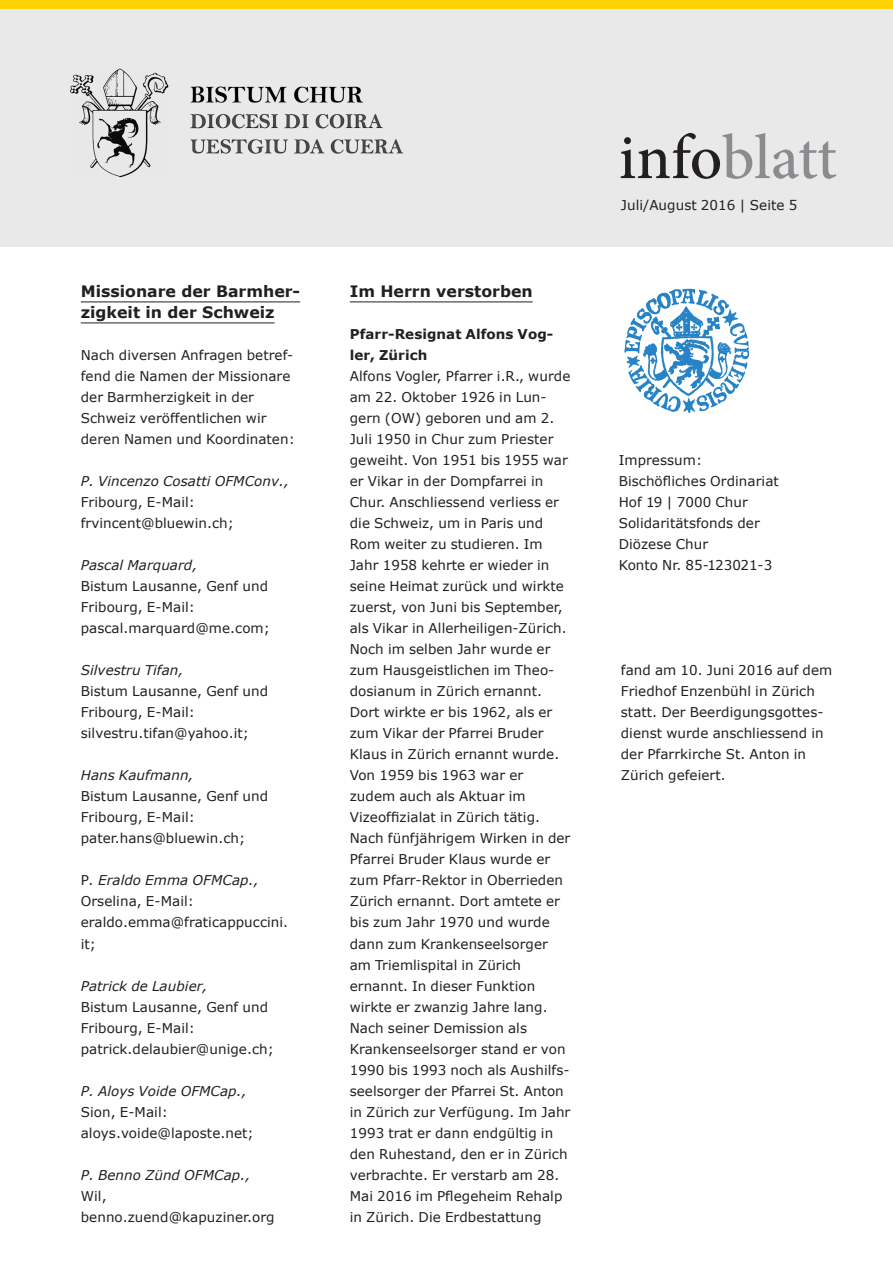
<style>
.page{position:relative;width:893px;height:1263px;background:#fff}
.page>*{position:absolute;margin:0;border:0;box-sizing:border-box;transform-origin:0 0}
.t1{font:500 63.6px "Minion Pro";letter-spacing:-.005em;color:#8a8c8f}
._2__Titel_mit_Unters{font:700 15.75px/21px "Verdana";color:#231f20}
._6__Grundschrift_Fla{font:13.5px/21px "Verdana";letter-spacing:.005em;color:#231f20}
._6__Grundschrift_Fla-2{font:italic 13.5px/21px "Verdana";letter-spacing:.005em;color:#231f20}
._6__Grundschrift_Fla-3{font:700 13.5px/21px "Verdana";letter-spacing:.005em;color:#231f20}
._8__Ausgabedatum_Pag{font:13.5px "Verdana";letter-spacing:.005em;color:#231f20}
.s1{font-style:normal}
.s2{color:#231f20}
</style>
<div class="page">
<div style="left:0;top:9px;width:892px;height:238px;background:#e9e9e9"></div>
<div style="left:0;top:0;width:893px;height:9px;background:#fed304"></div>
<hr style="left:81px;top:302px;width:219px;height:1px;background:#231f20">
<hr style="left:81px;top:323px;width:194px;height:1px;background:#231f20">
<hr style="left:350px;top:302px;width:183px;height:1px;background:#231f20">
<img style="left:624px;top:289px;width:125px;height:124px">
<p class="_2__Titel_mit_Unters" style="left:81px;top:281px;width:221px">Missionare der Barmher&shy;zigkeit in der Schweiz</p>
<p class="_6__Grundschrift_Fla" style="left:81px;top:345px;width:216px">Nach diversen Anfragen betref&shy;fend die Namen der Missionare der Barmherzigkeit in der<br>Schweiz veröffentlichen wir deren Namen und Koordinaten:</p>
<p class="_6__Grundschrift_Fla-2" style="left:81px;top:471px;width:210px">P. Vincenzo Cosatti OFMConv.,<br><span class="s1">Fribourg, E-Mail:</span></p>
<p class="_6__Grundschrift_Fla" style="left:81px;top:513px;width:155px">frvincent@bluewin.ch;</p>
<p class="_6__Grundschrift_Fla-2" style="left:81px;top:555px;width:118px">Pascal Marquard,</p>
<p class="_6__Grundschrift_Fla" style="left:81px;top:576px;width:189px">Bistum Lausanne, Genf und<br>Fribourg, E-Mail:</p>
<p class="_6__Grundschrift_Fla" style="left:81px;top:618px;width:191px">pascal.marquard@me.com;</p>
<p class="_6__Grundschrift_Fla-2" style="left:81px;top:660px;width:104px">Silvestru Tifan,</p>
<p class="_6__Grundschrift_Fla" style="left:81px;top:681px;width:189px">Bistum Lausanne, Genf und<br>Fribourg, E-Mail:</p>
<p class="_6__Grundschrift_Fla" style="left:81px;top:723px;width:170px">silvestru.tifan@yahoo.it;</p>
<p class="_6__Grundschrift_Fla-2" style="left:81px;top:765px;width:114px">Hans Kaufmann,</p>
<p class="_6__Grundschrift_Fla" style="left:81px;top:786px;width:189px">Bistum Lausanne, Genf und<br>Fribourg, E-Mail:</p>
<p class="_6__Grundschrift_Fla" style="left:81px;top:828px;width:166px">pater.hans@bluewin.ch;</p>
<p class="_6__Grundschrift_Fla-2" style="left:81px;top:870px;width:179px"><span class="s1">P</span>. Eraldo Emma OFMCap.,<br><span class="s1">Orselina, E-Mail:</span></p>
<p class="_6__Grundschrift_Fla" style="left:81px;top:912px;width:209px">eraldo.emma@fraticappuccini. it;</p>
<p class="_6__Grundschrift_Fla-2" style="left:81px;top:975px;width:128px">Patrick de Laubier,</p>
<p class="_6__Grundschrift_Fla" style="left:81px;top:996px;width:189px">Bistum Lausanne, Genf und<br>Fribourg, E-Mail:</p>
<p class="_6__Grundschrift_Fla" style="left:81px;top:1038px;width:195px">patrick.delaubier@unige.ch;</p>
<p class="_6__Grundschrift_Fla-2" style="left:81px;top:1080px;width:167px">P. Aloys Voide OFMCap.,</p>
<p class="_6__Grundschrift_Fla" style="left:81px;top:1101px;width:89px">Sion, E-Mail:</p>
<p class="_6__Grundschrift_Fla" style="left:81px;top:1122px;width:174px">aloys.voide@laposte.net;</p>
<p class="_6__Grundschrift_Fla-2" style="left:81px;top:1164px;width:171px">P. Benno Zünd OFMCap.,</p>
<p class="_6__Grundschrift_Fla" style="left:81px;top:1185px;width:27px">Wil,</p>
<p class="_6__Grundschrift_Fla" style="left:81px;top:1206px;width:195px">benno.zuend@kapuziner.org</p>
<p class="_2__Titel_mit_Unters" style="left:350px;top:281px;width:184px">Im Herrn verstorben</p>
<p class="_6__Grundschrift_Fla-3" style="left:350px;top:324px;width:205px">Pfarr-Resignat Alfons Vog&shy;ler, Zürich</p>
<p class="_6__Grundschrift_Fla" style="left:350px;top:366px;width:222px">Alfons Vogler, Pfarrer i.R., wurde am 22. Oktober 1926 in Lun&shy;gern (OW) geboren und am 2.<br>Juli 1950 in Chur zum Priester geweiht. Von 1951 bis 1955 war er Vikar in der Dompfarrei in<br>Chur. Anschliessend verliess er die Schweiz, um in Paris und<br>Rom weiter zu studieren. Im<br>Jahr 1958 kehrte er wieder in seine Heimat zurück und wirkte zuerst, von Juni bis September, als Vikar in Allerheiligen-Zürich.<br>Noch im selben Jahr wurde er zum Hausgeistlichen im Theo&shy;dosianum in Zürich ernannt.<br>Dort wirkte er bis 1962, als er zum Vikar der Pfarrei Bruder<br>Klaus in Zürich ernannt wurde.<br>Von 1959 bis 1963 war er zudem auch als Aktuar im<br>Vizeoffizialat in Zürich tätig.<br>Nach fünfjährigem Wirken in der<br>Pfarrei Bruder Klaus wurde er zum Pfarr-Rektor in Oberrieden<br>Zürich ernannt. Dort amtete er bis zum Jahr 1970 und wurde dann zum Krankenseelsorger am Triemlispital in Zürich ernannt. In dieser Funktion wirkte er zwanzig Jahre lang.<br>Nach seiner Demission als<br>Krankenseelsorger stand er von<br>1990 bis 1993 noch als Aushilfs&shy;seelsorger der Pfarrei St. Anton in Zürich zur Verfügung. Im Jahr<br>1993 trat er dann endgültig in den Ruhestand, den er in Zürich verbrachte. Er verstarb am 28.<br>Mai 2016 im Pflegeheim Rehalp in Zürich. Die Erdbestattung</p>
<p class="t1" style="left:619px;top:115px;width:220px"><span class="s2">info</span>blatt</p>
<p class="_8__Ausgabedatum_Pag" style="left:621px;top:196px;width:178px">Juli/August 2016 | Seite 5</p>
<p class="_6__Grundschrift_Fla" style="left:619px;top:450px;width:85px">Impressum:</p>
<p class="_6__Grundschrift_Fla" style="left:619px;top:471px;width:162px">Bischöfliches Ordinariat</p>
<p class="_6__Grundschrift_Fla" style="left:619px;top:492px;width:131px">Hof 19 | 7000 Chur</p>
<p class="_6__Grundschrift_Fla" style="left:619px;top:513px;width:143px">Solidaritätsfonds der</p>
<p class="_6__Grundschrift_Fla" style="left:619px;top:534px;width:91px">Diözese Chur</p>
<p class="_6__Grundschrift_Fla" style="left:619px;top:555px;width:155px">Konto Nr. 85-123021-3</p>
<p class="_6__Grundschrift_Fla" style="left:621px;top:660px;width:213px">fand am 10. Juni 2016 auf dem<br>Friedhof Enzenbühl in Zürich statt. Der Beerdigungsgottes&shy;dienst wurde anschliessend in der Pfarrkirche St. Anton in<br>Zürich gefeiert.</p>
</div>
